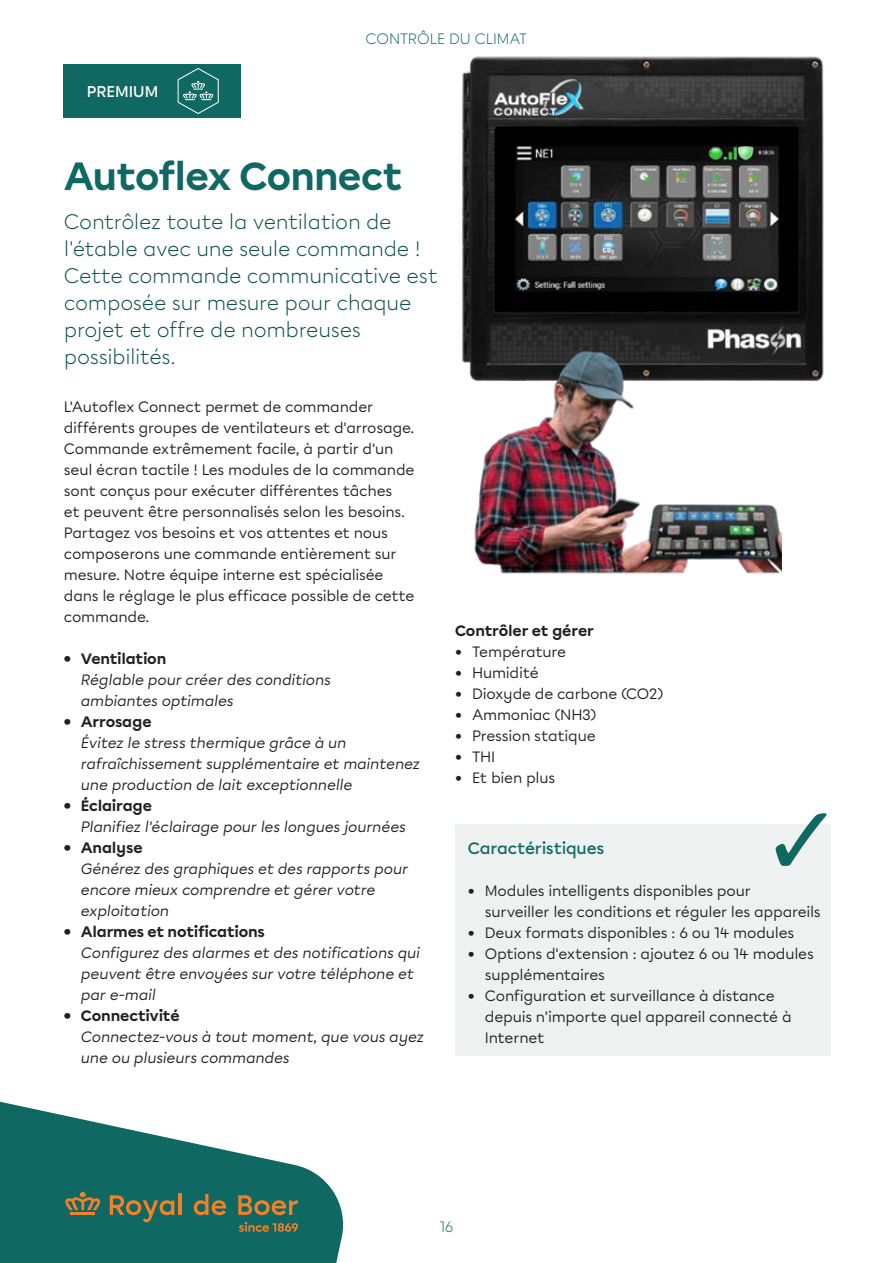
<style>
.page{position:relative;width:893px;height:1263px;background:#fff}
.page>*{position:absolute;margin:0;border:0;box-sizing:border-box;transform-origin:0 0}
.t1{font:700 39px "Chromatica";letter-spacing:-.02em;color:#0f6863}
.t2{font:300 21px/27px "Chromatica";letter-spacing:-.02em;color:#084e4a}
.t3{font:500 16.5px "Chromatica";letter-spacing:-.015em;color:#106863}
.t4{font:500 15.6px "Chromatica";color:#fff}
.t5{font:15px/21px "Chromatica";letter-spacing:-.02em;color:#231f20}
.t6{font:italic 15px/21px "Chromatica";letter-spacing:-.02em;color:#231f20}
.t7{font:700 15px "Chromatica";letter-spacing:-.015em;color:#231f20}
.t8{font:300 15px "Chromatica";letter-spacing:-.01em;color:#106863}
</style>
<div class="page">
<svg style="left:0;top:1101px;width:344px;height:162px;fill:#106863"></svg>
<hr style="left:178px;top:1194px;width:4px;height:21px;background:#f48028">
<svg style="left:194px;top:1194px;width:32px;height:21px"></svg>
<svg style="left:238px;top:1195px;width:60px;height:20px"></svg>
<svg style="left:65px;top:1192px;width:35px;height:18px"></svg>
<hr style="left:70px;top:1212px;width:25px;height:3px;background:#f48028">
<svg style="left:110px;top:1195px;width:64px;height:27px;background:#576f50"></svg>
<svg style="left:239px;top:1222px;width:59px;height:10px"></svg>
<div style="left:64px;top:64px;width:177px;height:54px;background:#106863"></div>
<svg style="left:177px;top:68px;width:42px;height:46px"></svg>
<img style="left:462px;top:56px;width:362px;height:325px">
<img style="left:462px;top:347px;width:320px;height:227px">
<div style="left:455px;top:824px;width:376px;height:232px;background:#edf1f0"></div>
<svg style="left:776px;top:813px;width:51px;height:53px"></svg>
<p class="t4" style="left:87px;top:81px;width:73px">PREMIUM</p>
<p class="t8" style="left:366px;top:29px;width:163px">CONTRÔLE DU CLIMAT</p>
<h1 class="t1" style="left:64px;top:150px;width:340px">Autoflex Connect</h1>
<h2 class="t2" style="left:64px;top:208px;width:376px">Contrôlez toute la ventilation de l'étable avec une seule commande !<br>Cette commande communicative est composée sur mesure pour chaque projet et offre de nombreuses possibilités.</h2>
<p class="t5" style="left:64px;top:397px;width:352px">L'Autoflex Connect permet de commander différents groupes de ventilateurs et d'arrosage.<br>Commande extrêmement facile, à partir d'un seul écran tactile ! Les modules de la commande sont conçus pour exécuter différentes tâches<br>et peuvent être personnalisés selon les besoins.<br>Partagez vos besoins et vos attentes et nous composerons une commande entièrement sur mesure. Notre équipe interne est spécialisée dans le réglage le plus efficace possible de cette commande.</p>
<p class="t7" style="left:64px;top:649px;width:104px">• Ventilation</p>
<p class="t6" style="left:81px;top:670px;width:252px">Réglable pour créer des conditions ambiantes optimales</p>
<p class="t7" style="left:64px;top:712px;width:89px">• Arrosage</p>
<p class="t6" style="left:81px;top:733px;width:341px">Évitez le stress thermique grâce à un rafraîchissement supplémentaire et maintenez une production de lait exceptionnelle</p>
<p class="t7" style="left:64px;top:796px;width:90px">• Éclairage</p>
<p class="t6" style="left:81px;top:817px;width:326px">Planifiez l'éclairage pour les longues journées</p>
<p class="t7" style="left:64px;top:838px;width:80px">• Analyse</p>
<p class="t6" style="left:81px;top:859px;width:329px">Générez des graphiques et des rapports pour encore mieux comprendre et gérer votre exploitation</p>
<p class="t7" style="left:64px;top:922px;width:203px">• Alarmes et notifications</p>
<p class="t6" style="left:81px;top:943px;width:341px">Configurez des alarmes et des notifications qui peuvent être envoyées sur votre téléphone et par e-mail</p>
<p class="t7" style="left:64px;top:1006px;width:117px">• Connectivité</p>
<p class="t6" style="left:81px;top:1027px;width:345px">Connectez-vous à tout moment, que vous ayez une ou plusieurs commandes</p>
<p class="t7" style="left:455px;top:620px;width:140px">Contrôler et gérer</p>
<p class="t5" style="left:455px;top:641px;width:113px">• Température</p>
<p class="t5" style="left:455px;top:662px;width:85px">• Humidité</p>
<p class="t5" style="left:455px;top:683px;width:210px">• Dioxyde de carbone (CO2)</p>
<p class="t5" style="left:455px;top:704px;width:143px">• Ammoniac (NH3)</p>
<p class="t5" style="left:455px;top:725px;width:142px">• Pression statique</p>
<p class="t5" style="left:455px;top:746px;width:42px">• THI</p>
<p class="t5" style="left:455px;top:767px;width:102px">• Et bien plus</p>
<p class="t3" style="left:468px;top:838px;width:138px">Caractéristiques</p>
<p class="t5" style="left:485px;top:880px;width:337px;text-indent:-17px">• Modules intelligents disponibles pour<br>surveiller les conditions et réguler les appareils</p>
<p class="t5" style="left:468px;top:922px;width:328px">• Deux formats disponibles : 6 ou 14 modules</p>
<p class="t5" style="left:485px;top:943px;width:330px;text-indent:-17px">• Options d'extension : ajoutez 6 ou 14 modules supplémentaires</p>
<p class="t5" style="left:485px;top:985px;width:308px;text-indent:-17px">• Configuration et surveillance à distance depuis n'importe quel appareil connecté à<br>Internet</p>
<p class="t8" style="left:439px;top:1218px;width:16px">16</p>
</div>
